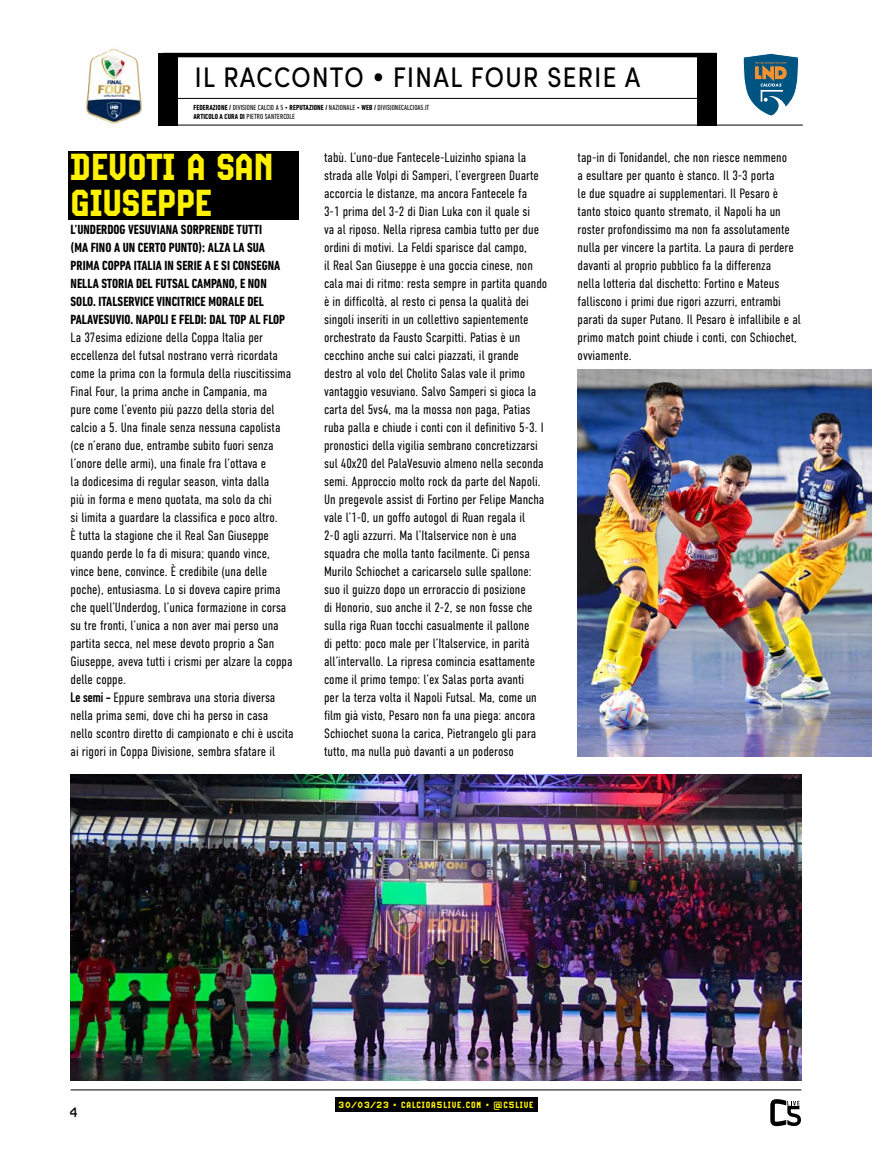
<style>
.page{position:relative;width:872px;height:1170px;background:#fff}
.page>*{position:absolute;margin:0;border:0;box-sizing:border-box;transform-origin:0 0}
.titolo_punto_2020{font:700 37.5px/36px "Video Cond";color:#fff200}
.t1{font:condensed 28.35px "Sofia Pro";letter-spacing:.05em;color:#000}
.corpo_punto_2020{font:300 13.5px/18px "DIN Condensed";color:#000}
.Sotto_punto_2020{font:700 condensed 13.5px/18px "DIN Next LT Pro";color:#000}
.t2{font:13.5px "Video";color:#000}
.t3{font:700 9px "Video Cond";letter-spacing:.1em;color:#fff200}
.t4{font:condensed 7.5px/9px "DIN Next LT Pro";letter-spacing:.01em;color:#000}
.s1{font-weight:700}
</style>
<div class="page">
<hr style="left:71px;top:1089px;width:730px;height:1px;background:#000">
<div style="left:335px;top:1096px;width:202px;height:15px;background:#000"></div>
<svg style="left:770px;top:1099px;width:31px;height:26px"></svg>
<hr style="left:163px;top:53px;width:553px;height:4px;background:#000">
<hr style="left:165px;top:98px;width:540px;height:1px;background:#000">
<hr style="left:165px;top:125px;width:637px;height:1px;background:#000">
<svg style="left:743px;top:53px;width:56px;height:63px"></svg>
<img style="left:86px;top:49px;width:57px;height:75px">
<div style="left:158px;top:53px;width:19px;height:72px;background:#000"></div>
<div style="left:697px;top:53px;width:19px;height:72px;background:#000"></div>
<div style="left:68px;top:151px;width:230px;height:68px;background:#000"></div>
<img style="left:71px;top:774px;width:730px;height:306px">
<img style="left:577px;top:369px;width:295px;height:387px">
<p class="t1" style="left:195px;top:59px;width:447px">IL RACCONTO • FINAL FOUR SERIE A</p>
<p class="t4" style="left:193px;top:102px;width:237px"><span class="s1">FEDERAZIONE /</span> DIVISIONE CALCIO A 5 • <span class="s1">REPUTAZIONE /</span> NAZIONALE • <span class="s1">WEB /</span> DIVISIONECALCIOA5.IT<br><span class="s1">ARTICOLO A CURA DI</span> PIETRO SANTERCOLE</p>
<p class="titolo_punto_2020" style="left:71px;top:149px;width:204px">DEVOTI A SAN<br>GIUSEPPE</p>
<p class="Sotto_punto_2020" style="left:71px;top:220px;width:216px">L’UNDERDOG VESUVIANA SORPRENDE TUTTI<br>(MA FINO A UN CERTO PUNTO): ALZA LA SUA PRIMA COPPA ITALIA IN SERIE A E SI CONSEGNA NELLA STORIA DEL FUTSAL CAMPANO, E NON SOLO. ITALSERVICE VINCITRICE MORALE DEL PALAVESUVIO. NAPOLI E FELDI: DAL TOP AL FLOP</p>
<p class="corpo_punto_2020" style="left:71px;top:328px;width:223px">La 37esima edizione della Coppa Italia per eccellenza del futsal nostrano verrà ricordata come la prima con la formula della riuscitissima Final Four, la prima anche in Campania, ma<br>pure come l’evento più pazzo della storia del calcio a 5. Una finale senza nessuna capolista (ce n’erano due, entrambe subito fuori senza l’onore delle armi), una finale fra l’ottava e<br>la dodicesima di regular season, vinta dalla<br>più in forma e meno quotata, ma solo da chi<br>si limita a guardare la classifica e poco altro.<br>È tutta la stagione che il Real San Giuseppe quando perde lo fa di misura; quando vince, vince bene, convince. È credibile (una delle poche), entusiasma. Lo si doveva capire prima che quell’Underdog, l’unica formazione in corsa su tre fronti, l’unica a non aver mai perso una partita secca, nel mese devoto proprio a San Giuseppe, aveva tutti i crismi per alzare la coppa delle coppe.</p>
<p class="corpo_punto_2020" style="left:71px;top:688px;width:225px"><span class="s1">Le semi -</span> Eppure sembrava una storia diversa nella prima semi, dove chi ha perso in casa nello scontro diretto di campionato e chi è uscita ai rigori in Coppa Divisione, sembra sfatare il</p>
<p class="corpo_punto_2020" style="left:324px;top:148px;width:225px">tabù. L’uno-due Fantecele-Luizinho spiana la strada alle Volpi di Samperi, l’evergreen Duarte accorcia le distanze, ma ancora Fantecele fa<br>3-1 prima del 3-2 di Dian Luka con il quale si<br>va al riposo. Nella ripresa cambia tutto per due ordini di motivi. La Feldi sparisce dal campo,<br>il Real San Giuseppe è una goccia cinese, non cala mai di ritmo: resta sempre in partita quando è in difficoltà, al resto ci pensa la qualità dei singoli inseriti in un collettivo sapientemente orchestrato da Fausto Scarpitti. Patias è un cecchino anche sui calci piazzati, il grande destro al volo del Cholito Salas vale il primo vantaggio vesuviano. Salvo Samperi si gioca la carta del 5vs4, ma la mossa non paga, Patias ruba palla e chiude i conti con il definitivo 5-3. I pronostici della vigilia sembrano concretizzarsi sul 40x20 del PalaVesuvio almeno nella seconda semi. Approccio molto rock da parte del Napoli.<br>Un pregevole assist di Fortino per Felipe Mancha vale l’1-0, un goffo autogol di Ruan regala il<br>2-0 agli azzurri. Ma l’Italservice non è una squadra che molla tanto facilmente. Ci pensa Murilo Schiochet a caricarselo sulle spallone: suo il guizzo dopo un erroraccio di posizione<br>di Honorio, suo anche il 2-2, se non fosse che sulla riga Ruan tocchi casualmente il pallone<br>di petto: poco male per l’Italservice, in parità all’intervallo. La ripresa comincia esattamente come il primo tempo: l’ex Salas porta avanti<br>per la terza volta il Napoli Futsal. Ma, come un film già visto, Pesaro non fa una piega: ancora Schiochet suona la carica, Pietrangelo gli para tutto, ma nulla può davanti a un poderoso</p>
<p class="corpo_punto_2020" style="left:577px;top:148px;width:225px">tap-in di Tonidandel, che non riesce nemmeno<br>a esultare per quanto è stanco. Il 3-3 porta<br>le due squadre ai supplementari. Il Pesaro è tanto stoico quanto stremato, il Napoli ha un roster profondissimo ma non fa assolutamente nulla per vincere la partita. La paura di perdere davanti al proprio pubblico fa la differenza<br>nella lotteria dal dischetto: Fortino e Mateus falliscono i primi due rigori azzurri, entrambi parati da super Putano. Il Pesaro è infallibile e al primo match point chiude i conti, con Schiochet, ovviamente.</p>
<p class="t2" style="left:70px;top:1103px;width:10px">4</p>
<p class="t3" style="left:338px;top:1098px;width:196px">30/03/23 • CALCIOA5LIVE.COM • @C5LIVE</p>
</div>
